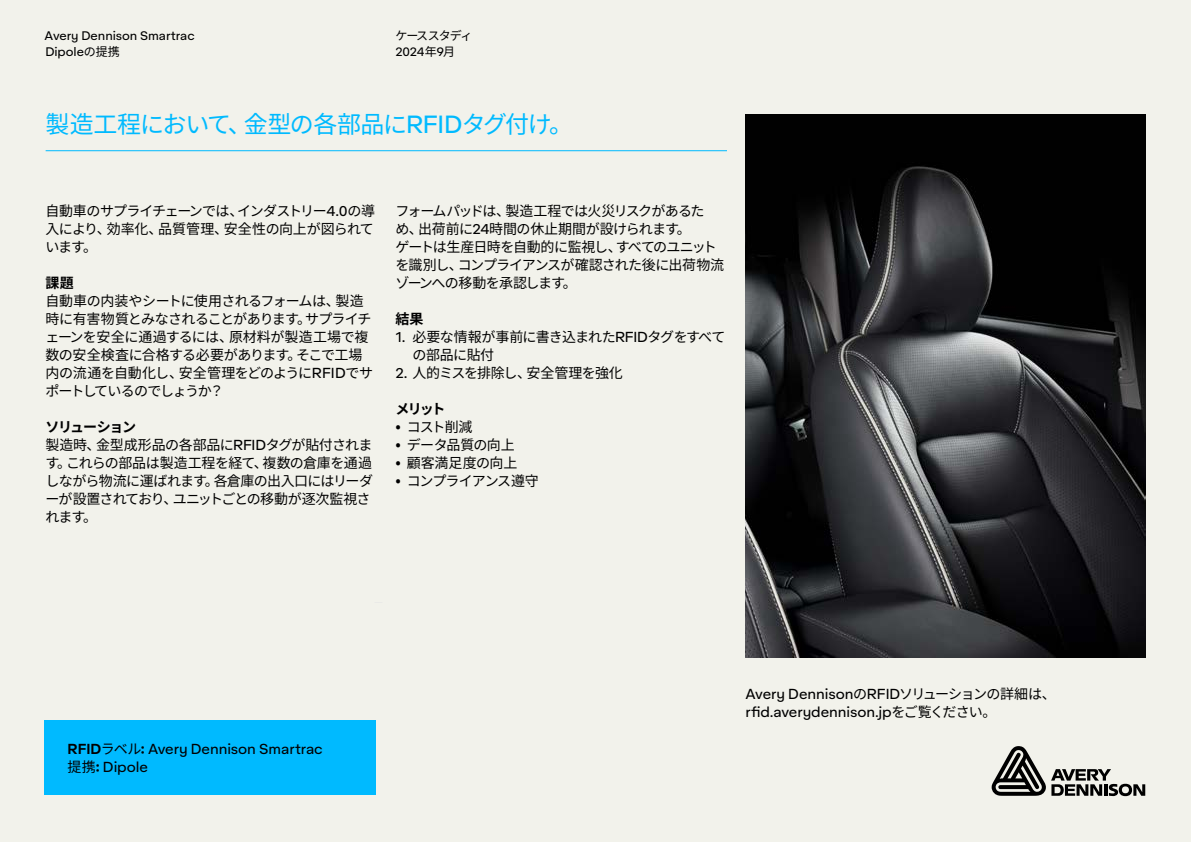
<style>
.page{position:relative;width:1191px;height:842px;background:#f2f2eb}
.page>*{position:absolute;margin:0;border:0;box-sizing:border-box;transform-origin:0 0}
.t1{font:24px "Source Han Sans JP";letter-spacing:-.045em;color:#00baff}
.t2{font:14px/18px "Source Han Sans JP";letter-spacing:-.04em;color:#000}
.t3{font:14px/18px "Aktifo A";letter-spacing:-.005em;color:#000}
.t4{font:14px "Source Han Sans JP";letter-spacing:-.065em;color:#000}
.t5{font:14px "Source Han Sans JP";letter-spacing:-.02em;color:#000}
.t6{font:700 14px "Source Han Sans JP";letter-spacing:-.125em;color:#000}
.t7{font:12px "Aktifo A";letter-spacing:-.005em;color:#000}
.t8{font:12px "Source Han Sans JP";letter-spacing:-.08em;color:#000}
.s1{font-family:"Source Han Sans JP"}
.s2{font-family:"Aktifo A"}
.s3{font-weight:700}
.s4{font-size:16px}
.s5{font-weight:600}
</style>
<div class="page">
<svg style="left:991px;top:746px;width:154px;height:50px"></svg>
<img style="left:745px;top:114px;width:400px;height:544px">
<hr style="left:46px;top:150px;width:681px;height:1px;background:#00baff">
<div style="left:45px;top:720px;width:331px;height:75px;background:#00baff"></div>
<p class="t7" style="left:45px;top:28px;width:152px">Avery Dennison Smartrac</p>
<p class="t8" style="left:395px;top:29px;width:79px">ケーススタディ</p>
<p class="t7" style="left:395px;top:44px;width:61px">2024<span class="s1">年</span>9<span class="s1">月</span></p>
<p class="t7" style="left:45px;top:44px;width:76px">Dipole<span class="s1">の提携</span></p>
<h1 class="t1" style="left:46px;top:111px;width:529px">製造工程において、金型の各部品に<span class="s2">RFID</span>タグ付け。</h1>
<p class="t2" style="left:45px;top:202px;width:331px;text-align:justify">自動車のサプライチェーンでは、インダストリー<span class="s2">4.0</span>の導入により、効率化、品質管理、安全性の向上が図られています。</p>
<p class="t6" style="left:45px;top:275px;width:30px">課題</p>
<p class="t2" style="left:45px;top:292px;width:329px">自動車の内装やシートに使用されるフォームは、製造時に有害物質とみなされることがあります。サプライチェーンを安全に通過するには、原材料が製造工場で複数の安全検査に合格する必要があります。そこで工場内の流通を自動化し、安全管理をどのように<span class="s2">RFID</span>でサポートしているのでしょうか？</p>
<p class="t2" style="left:45px;top:418px;width:329px"><span class="s3">ソリューション<br></span>製造時、金型成形品の各部品に<span class="s2">RFID</span>タグが貼付されます。これらの部品は製造工程を経て、複数の倉庫を通過しながら物流に運ばれます。各倉庫の出入口にはリーダーが設置されており、ユニットごとの移動が逐次監視されます。</p>
<p class="t2" style="left:395px;top:202px;width:330px">フォームパッドは、製造工程では火災リスクがあるた<br>め、出荷前に<span class="s2">24</span>時間の休止期間が設けられます。<br>ゲートは生産日時を自動的に監視し、すべてのユニットを識別し、コンプライアンスが確認された後に出荷物流ゾーンへの移動を承認します。</p>
<p class="t6" style="left:395px;top:311px;width:30px">結果</p>
<p class="t2" style="left:412px;top:328px;width:314px;text-indent:-17px"><span class="s2">1.</span> 必要な情報が事前に書き込まれた<span class="s2">RFID</span>タグをすべての部品に貼付</p>
<p class="t2" style="left:395px;top:364px;width:229px"><span class="s2">2.</span> 人的ミスを排除し、安全管理を強化</p>
<p class="t6" style="left:395px;top:401px;width:52px">メリット</p>
<p class="t2" style="left:395px;top:418px;width:79px"><span class="s4">•</span> コスト削減</p>
<p class="t2" style="left:395px;top:436px;width:121px"><span class="s4">•</span> データ品質の向上</p>
<p class="t5" style="left:395px;top:455px;width:123px"><span class="s4">•</span> 顧客満足度の向上</p>
<p class="t4" style="left:395px;top:473px;width:145px"><span class="s4">•</span> コンプライアンス遵守</p>
<p class="t3" style="left:68px;top:740px;width:257px"><span class="s5">RFID</span><span class="s1">ラベル</span><span class="s5">:</span> Avery Dennison Smartrac<span class="s1">提携</span><span class="s5">:</span> Dipole</p>
<p class="t3" style="left:745px;top:685px;width:312px">Avery Dennison<span class="s1">の</span>RFID<span class="s1">ソリューションの詳細は、</span>rfid.averydennison.jp<span class="s1">をご覧ください。</span></p>
</div>
